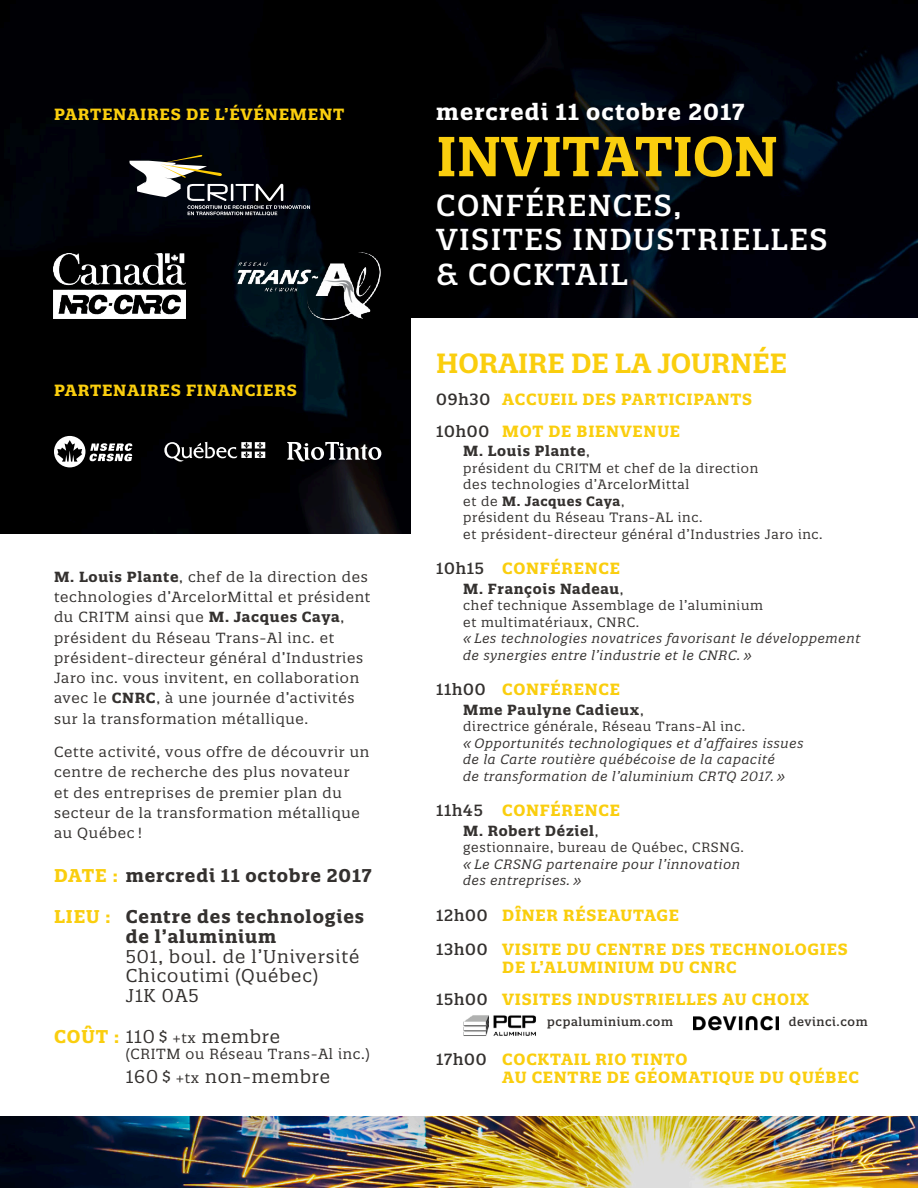
<style>
.page{position:relative;width:918px;height:1188px;background:#fff}
.page>*{position:absolute;margin:0;border:0;box-sizing:border-box;transform-origin:0 0}
.t1{font:600 54.6px "Quatro Slab";color:#face0e}
.t2{font:500 29.4px/34.5px "Quatro Slab";letter-spacing:.05em;color:#fff}
.t3{font:600 27px "Quatro Slab";color:#face0e}
.t4{font:700 22.5px "Quatro Slab";letter-spacing:.05em;color:#fff}
.t5{font:18px/19.6px "Quatro Slab";letter-spacing:.05em;color:#34312f}
.t6{font:700 18px/19.6px "Quatro Slab";letter-spacing:.05em;color:#34312f}
.t7{font:700 15.75px/18px "Quatro Slab";letter-spacing:.05em;color:#face0e}
.t8{font:14.25px/20.2px "Quatro Slab";letter-spacing:.05em;color:#34312f}
.t9{font:700 14.25px "Quatro Slab";letter-spacing:.05em;color:#34312f}
.t10{font:13.2px/16.5px "Quatro Slab";letter-spacing:.05em;color:#34312f}
.t11{font:italic 13.2px/16.5px "Quatro Slab";letter-spacing:.05em;color:#34312f}
.t12{font:500 12px "Quatro Slab";letter-spacing:.05em;color:#34312f}
.s1{font-weight:700}
.s2{color:#face0e}
.s3{font-weight:700;color:#face0e}
.s4{font-size:14.25px}
.s5{font-weight:500;color:#34312f}
.s6{font-weight:400}
</style>
<div class="page">
<img style="left:0;top:0;width:918px;height:534px">
<img style="left:0;top:1117px;width:918px;height:71px">
<div style="left:411px;top:319px;width:507px;height:482px;background:#fff"></div>
<svg style="left:129px;top:155px;width:181px;height:60px;background:#393a3d"></svg>
<img style="left:54px;top:254px;width:131px;height:65px">
<img style="left:237px;top:253px;width:148px;height:67px">
<svg style="left:164px;top:442px;width:101px;height:20px"></svg>
<svg style="left:287px;top:442px;width:94px;height:19px"></svg>
<svg style="left:54px;top:436px;width:78px;height:31px"></svg>
<img style="left:463px;top:1015px;width:73px;height:21px">
<img style="left:693px;top:1016px;width:86px;height:15px">
<p class="t7" style="left:54px;top:105px;width:292px">PARTENAIRES DE L’ÉVÉNEMENT</p>
<p class="t7" style="left:54px;top:381px;width:245px">PARTENAIRES FINANCIERS</p>
<p class="t8" style="left:54px;top:566px;width:318px"><span class="s1">M. Louis Plante</span>, chef de la direction des technologies d’ArcelorMittal et président du CRITM ainsi que <span class="s1">M. Jacques Caya</span>, président du Réseau Trans-Al inc. et président-directeur général d’Industries Jaro inc. vous invitent, en collaboration avec le <span class="s1">CNRC</span>, à une journée d’activités sur la transformation métallique.</p>
<p class="t8" style="left:54px;top:742px;width:317px">Cette activité, vous offre de découvrir un centre de recherche des plus novateur<br>et des entreprises de premier plan du secteur de la transformation métallique au Québec !</p>
<p class="t6" style="left:54px;top:865px;width:319px"><span class="s2">DATE :</span> mercredi 11 octobre 2017</p>
<p class="t6" style="left:126px;top:907px;width:240px;text-indent:-72px"><span class="s2">LIEU :</span> Centre des technologies de l’aluminium</p>
<p class="t5" style="left:126px;top:946px;width:235px">501, boul. de l’Université<br>Chicoutimi (Québec)<br>J1K 0A5</p>
<p class="t5" style="left:54px;top:1027px;width:228px"><span class="s3">COÛT :</span> 110 $ <span class="s4">+tx</span> membre</p>
<p class="t8" style="left:126px;top:1044px;width:246px">(CRITM ou Réseau Trans-Al inc.)</p>
<p class="t5" style="left:126px;top:1066px;width:206px">160 $ <span class="s4">+tx</span> non-membre</p>
<h3 class="t4" style="left:436px;top:98px;width:310px">mercredi 11 octobre 2017</h3>
<h1 class="t1" style="left:436px;top:122px;width:343px">INVITATION</h1>
<h2 class="t2" style="left:436px;top:188px;width:393px">CONFÉRENCES,<br>VISITES INDUSTRIELLES &amp; COCKTAIL</h2>
<h3 class="t3" style="left:436px;top:346px;width:352px">HORAIRE DE LA JOURNÉE</h3>
<p class="t7" style="left:436px;top:383px;width:317px;line-height:31.8px"><span class="s5">09h30</span> ACCUEIL DES PARTICIPANTS<br><span class="s5">10h00</span> MOT DE BIENVENUE</p>
<p class="t9" style="left:463px;top:442px;width:128px">M. Louis Plante<span class="s6">,</span></p>
<p class="t10" style="left:463px;top:460px;width:361px">président du CRITM et chef de la direction<br>des technologies d’ArcelorMittal<br>et de <span class="s1">M. Jacques Caya</span>,<br>président du Réseau Trans-AL inc.<br>et président-directeur général d’Industries Jaro inc.</p>
<p class="t7" style="left:436px;top:559px;width:185px"><span class="s5">10h15</span> CONFÉRENCE</p>
<p class="t9" style="left:463px;top:580px;width:162px">M. François Nadeau<span class="s6">,</span></p>
<p class="t10" style="left:463px;top:597px;width:301px">chef technique Assemblage de l’aluminium et multimatériaux, CNRC.</p>
<p class="t11" style="left:463px;top:630px;width:399px">« Les technologies novatrices favorisant le développement de synergies entre l’industrie et le CNRC. »</p>
<p class="t7" style="left:436px;top:680px;width:185px"><span class="s5">11h00</span> CONFÉRENCE</p>
<p class="t9" style="left:463px;top:701px;width:182px">Mme Paulyne Cadieux<span class="s6">,</span></p>
<p class="t10" style="left:463px;top:718px;width:283px">directrice générale, Réseau Trans-Al inc.</p>
<p class="t11" style="left:463px;top:735px;width:342px">« Opportunités technologiques et d’affaires issues de la Carte routière québécoise de la capacité<br>de transformation de l’aluminium CRTQ 2017. »</p>
<p class="t7" style="left:436px;top:801px;width:185px"><span class="s5">11h45</span> CONFÉRENCE</p>
<p class="t9" style="left:463px;top:822px;width:137px">M. Robert Déziel<span class="s6">,</span></p>
<p class="t10" style="left:463px;top:839px;width:282px">gestionnaire, bureau de Québec, CRSNG.</p>
<p class="t11" style="left:463px;top:856px;width:278px">« Le CRSNG partenaire pour l’innovation des entreprises. »</p>
<p class="t7" style="left:436px;top:906px;width:244px"><span class="s5">12h00</span> DÎNER RÉSEAUTAGE</p>
<p class="t7" style="left:502px;top:940px;width:347px;text-indent:-66px"><span class="s5">13h00</span> VISITE DU CENTRE DES TECHNOLOGIES<br>DE L’ALUMINIUM DU CNRC</p>
<p class="t7" style="left:436px;top:990px;width:374px"><span class="s5">15h00</span> VISITES INDUSTRIELLES AU CHOIX</p>
<p class="t12" style="left:547px;top:1014px;width:127px">pcpaluminium.com</p>
<p class="t12" style="left:789px;top:1014px;width:80px">devinci.com</p>
<p class="t7" style="left:502px;top:1050px;width:358px;text-indent:-66px"><span class="s5">17h00</span> COCKTAIL RIO TINTO<br>AU CENTRE DE GÉOMATIQUE DU QUÉBEC</p>
</div>
